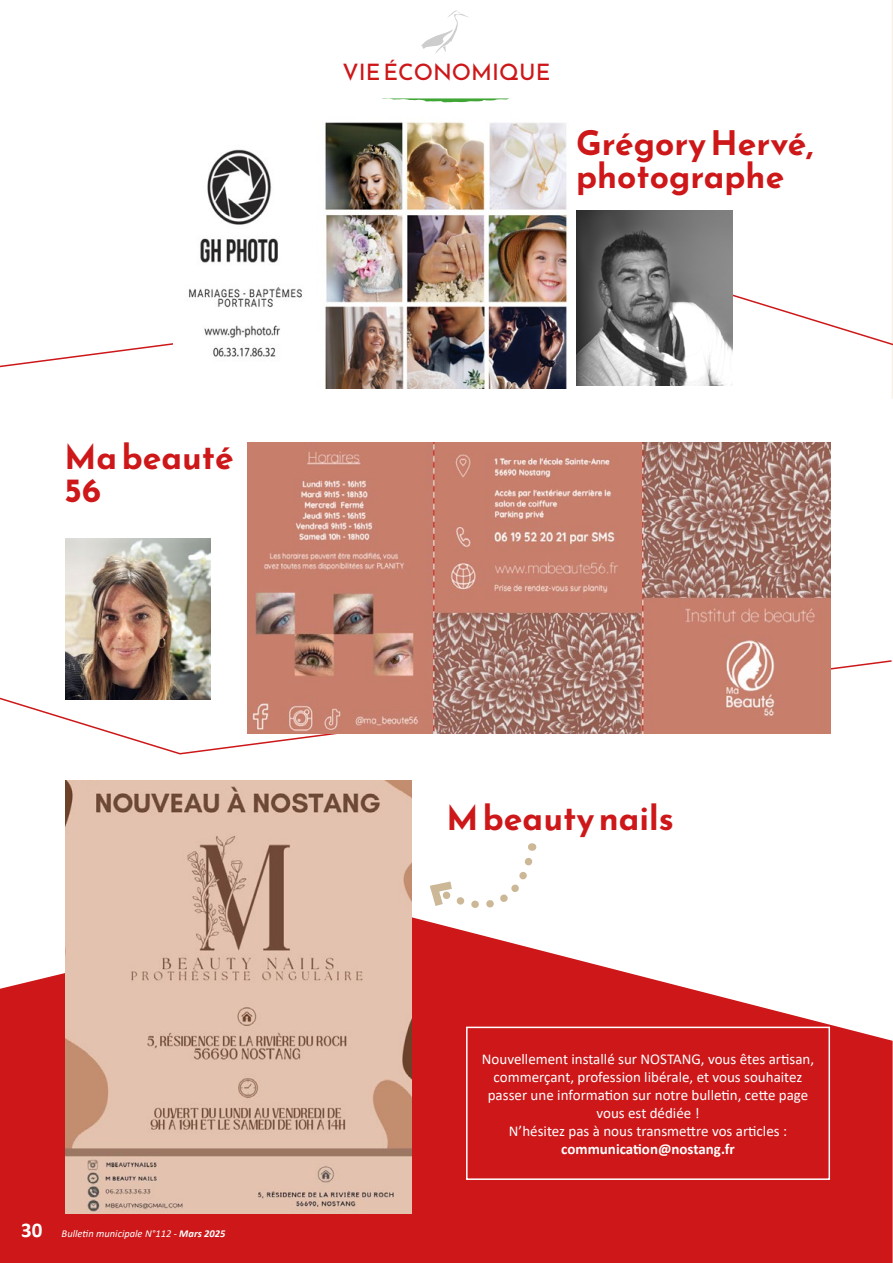
<style>
.page{position:relative;width:893px;height:1263px;background:#fff}
.page>*{position:absolute;margin:0;border:0;box-sizing:border-box;transform-origin:0 0}
.t1{font:700 33.75px/33.8px "Reem Kufi";color:#cd1719}
.t2{font:22.5px "Reem Kufi";color:#cd1719}
.t3{font:700 21px "Calibri";color:#fff}
.t4{font:15px/18px "Calibri";color:#fff;text-align:center}
.t5{font:700 15px "Calibri";color:#fff}
.t6{font:italic 10.5px "Calibri";color:#fff}
.s1{font-weight:700}
</style>
<div class="page">
<svg style="left:0;top:294px;width:891px;height:74px"></svg>
<svg style="left:0;top:659px;width:892px;height:96px"></svg>
<svg style="left:0;top:903px;width:893px;height:360px;fill:#cd1719"></svg>
<svg style="left:421px;top:10px;width:48px;height:43px"></svg>
<svg style="left:382px;top:98px;width:127px;height:4px"></svg>
<div style="left:466px;top:1026px;width:364px;height:154px;border:2px solid #fff"></div>
<svg style="left:891px;top:0;width:2px;height:399px"></svg>
<img style="left:65px;top:539px;width:145px;height:161px">
<img style="left:247px;top:443px;width:583px;height:291px">
<img style="left:66px;top:781px;width:346px;height:432px">
<svg style="left:425px;top:843px;width:113px;height:82px"></svg>
<img style="left:174px;top:122px;width:403px;height:267px">
<img style="left:577px;top:211px;width:156px;height:174px">
<h1 class="t1" style="left:65px;top:437px;width:171px">Ma beauté<br>56</h1>
<h2 class="t2" style="left:343px;top:53px;width:209px">VIE ÉCONOMIQUE</h2>
<h1 class="t1" style="left:576px;top:124px;width:239px">Grégory Hervé, photographe</h1>
<h3 class="t3" style="left:21px;top:1215px;width:23px">30</h3>
<p class="t6" style="left:62px;top:1226px;width:165px">Bulletin municipale N°112 - <span class="s1">Mars 2025</span></p>
<h1 class="t1" style="left:446px;top:798px;width:229px">M beauty nails</h1>
<p class="t4" style="left:482px;top:1049px;width:334px">Nouvellement installé sur NOSTANG, vous êtes artisan, commerçant, profession libérale, et vous souhaitez passer une information sur notre bulletin, cette page vous est dédiée !<br>N’hésitez pas à nous transmettre vos articles :</p>
<p class="t5" style="left:561px;top:1138px;width:175px">communication@nostang.fr</p>
</div>
